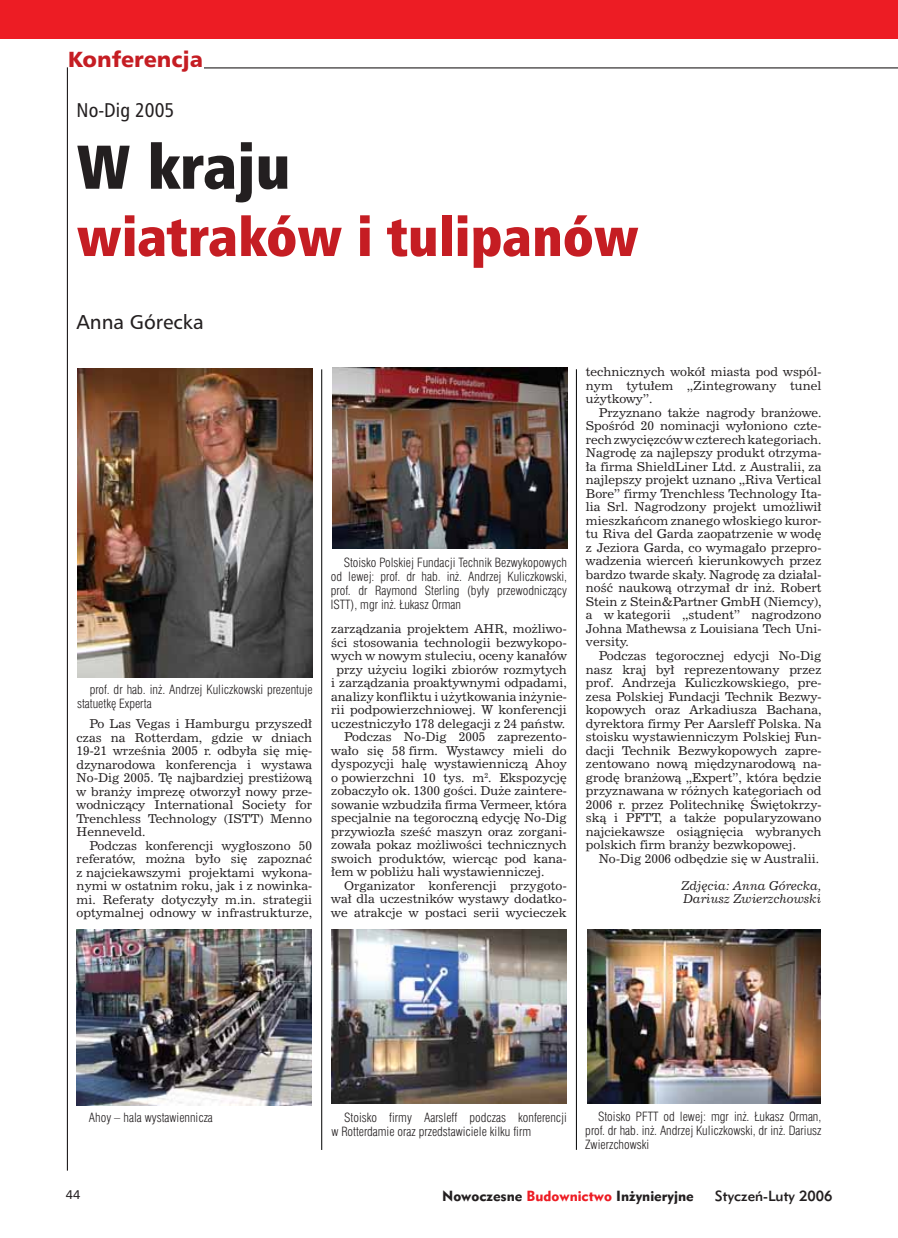
<style>
.page{position:relative;width:898px;height:1238px;background:#fff}
.page>*{position:absolute;margin:0;border:0;box-sizing:border-box;transform-origin:0 0}
.t1{font:60px "Humnst 777 X Blk Cn PL";color:#231f20}
.t2{font:52.5px "Humnst 777 X Blk Cn PL";color:#c51d23}
.t3{font:21px "Humnst 777 Blk PL";color:#c51d23}
.t4{font:19.2px "Humnst 777 PL";color:#231f20}
.t5{font:19.2px "Humnst 777 Cn PL";color:#231f20}
.t6{font:13.5px "Geometr 415 Blk PL";color:#231f20}
.t7{font:13.5px "Geometr 415 Md PL";color:#231f20}
.t8{font:12px "Humnst 777 PL";color:#231f20}
.t9{font:11.7px/14.1px "Swis 721 Lt Cn PL";color:#231f20}
.t10{font:11.25px/13.5px "News 702 PL";color:#231f20;text-align:justify}
.t11{font:italic 11.25px/13.5px "News 702 PL";color:#231f20}
.s1{color:#ed1c24}
</style>
<div class="page">
<div style="left:0;top:1px;width:897px;height:38px;background:#ed1c24"></div>
<img style="left:67px;top:67px;width:830px;height:1103px">
<div style="left:68px;top:1159px;width:829px;height:12px;background:#fff"></div>
<div style="left:68px;top:50px;width:135px;height:26px;background:#fff"></div>
<h3 class="t3" style="left:68px;top:50px;width:136px">Konferencja</h3>
<h3 class="t5" style="left:77px;top:101px;width:99px">No-Dig 2005</h3>
<h1 class="t1" style="left:77px;top:139px;width:215px">W kraju</h1>
<h2 class="t2" style="left:77px;top:212px;width:563px">wiatraków i tulipanów</h2>
<h3 class="t4" style="left:77px;top:315px;width:128px">Anna Górecka</h3>
<p class="t9" style="left:77px;top:683px;width:237px;text-indent:13px">prof. dr hab. inż. Andrzej Kuliczkowski prezentuje statuetkę Experta</p>
<p class="t10" style="left:77px;top:718px;width:237px;text-indent:13px">Po Las Vegas i Hamburgu przyszedł czas na Rotterdam, gdzie w dniach 19-21 września 2005 r. odbyła się mię&shy;dzynarodowa konferencja i wystawa No-Dig 2005. Tę najbardziej prestiżową w branży imprezę otworzył nowy prze&shy;wodniczący International Society for Trenchless Technology (ISTT) Menno Henneveld.</p>
<p class="t10" style="left:77px;top:839px;width:237px;text-indent:13px">Podczas konferencji wygłoszono 50 referatów, można było się zapoznać z najciekawszymi projektami wykona&shy;nymi w ostatnim roku, jak i z nowinka&shy;mi. Referaty dotyczyły m.in. strategii optymalnej odnowy w infrastrukturze,</p>
<p class="t9" style="left:331px;top:557px;width:237px;text-align:justify;text-indent:13px">Stoisko Polskiej Fundacji Technik Bezwykopowych od lewej: prof. dr hab. inż. Andrzej Kuliczkowski, prof. dr Raymond Sterling (były przewodniczący ISTT), mgr inż. Łukasz Orman</p>
<p class="t10" style="left:331px;top:623px;width:237px">zarządzania projektem AHR, możliwo-</p>
<p class="t10" style="left:331px;top:636px;width:237px">ści stosowania technologii bezwykopo-</p>
<p class="t10" style="left:331px;top:650px;width:237px">wych w nowym stuleciu, oceny kanałów</p>
<p class="t10" style="left:336px;top:663px;width:232px">przy użyciu logiki zbiorów rozmytych</p>
<p class="t10" style="left:331px;top:677px;width:237px">i zarządzania proaktywnymi odpadami,</p>
<p class="t10" style="left:331px;top:690px;width:237px">analizy konfliktu i użytkowania inżynie-</p>
<p class="t10" style="left:331px;top:704px;width:237px">rii podpowierzchniowej. W konferencji</p>
<p class="t10" style="left:331px;top:717px;width:235px">uczestniczyło 178 delegacji z 24 państw.</p>
<p class="t10" style="left:344px;top:731px;width:224px">Podczas No-Dig 2005 zaprezento-</p>
<p class="t10" style="left:331px;top:744px;width:237px">wało się 58 firm. Wystawcy mieli do</p>
<p class="t10" style="left:331px;top:758px;width:237px">dyspozycji halę wystawienniczą Ahoy</p>
<p class="t10" style="left:331px;top:771px;width:237px">o powierzchni 10 tys. m<sup>2</sup>. Ekspozycję</p>
<p class="t10" style="left:331px;top:785px;width:237px">zobaczyło ok. 1300 gości. Duże zaintere-</p>
<p class="t10" style="left:331px;top:798px;width:237px">sowanie wzbudziła firma Vermeer, która</p>
<p class="t10" style="left:331px;top:812px;width:237px">specjalnie na tegoroczną edycję No-Dig</p>
<p class="t10" style="left:331px;top:825px;width:237px">przywiozła sześć maszyn oraz zorgani-</p>
<p class="t10" style="left:331px;top:839px;width:237px">zowała pokaz możliwości technicznych</p>
<p class="t10" style="left:331px;top:852px;width:237px">swoich produktów, wiercąc pod kana-</p>
<p class="t10" style="left:331px;top:866px;width:214px">łem w pobliżu hali wystawienniczej.</p>
<p class="t10" style="left:344px;top:879px;width:224px">Organizator konferencji przygoto-</p>
<p class="t10" style="left:331px;top:893px;width:237px">wał dla uczestników wystawy dodatko-</p>
<p class="t10" style="left:331px;top:906px;width:237px">we atrakcje w postaci serii wycieczek</p>
<p class="t10" style="left:585px;top:366px;width:237px">technicznych wokół miasta pod wspól&shy;nym tytułem „Zintegrowany tunel użytkowy”.</p>
<p class="t10" style="left:585px;top:407px;width:237px;text-indent:13px">Przyznano także nagrody branżowe.<br>Spośród 20 nominacji wyłoniono czte&shy;rech zwycięzców w czterech kategoriach.<br>Nagrodę za najlepszy produkt otrzyma&shy;ła firma ShieldLiner Ltd. z Australii, za najlepszy projekt uznano „Riva Vertical Bore” firmy Trenchless Technology Ita&shy;lia Srl. Nagrodzony projekt umożliwił mieszkańcom znanego włoskiego kuror&shy;tu Riva del Garda zaopatrzenie w wodę z Jeziora Garda, co wymagało przepro&shy;wadzenia wierceń kierunkowych przez bardzo twarde skały. Nagrodę za działal&shy;ność naukową otrzymał dr inż. Robert Stein z Stein&amp;Partner GmbH (Niemcy), a w kategorii „student” nagrodzono Johna Mathewsa z Louisiana Tech Uni&shy;versity.</p>
<p class="t10" style="left:585px;top:650px;width:237px;text-indent:13px">Podczas tegorocznej edycji No-Dig nasz kraj był reprezentowany przez prof. Andrzeja Kuliczkowskiego, pre&shy;zesa Polskiej Fundacji Technik Bezwy&shy;kopowych oraz Arkadiusza Bachana, dyrektora firmy Per Aarsleff Polska. Na stoisku wystawienniczym Polskiej Fun&shy;dacji Technik Bezwykopowych zapre&shy;zentowano nową międzynarodową na&shy;grodę branżową „Expert”, która będzie przyznawana w różnych kategoriach od 2006 r. przez Politechnikę Świętokrzy&shy;ską i PFTT, a także popularyzowano najciekawsze osiągnięcia wybranych polskich firm branży bezwkopowej.</p>
<p class="t10" style="left:598px;top:852px;width:222px">No-Dig 2006 odbędzie się w Australii.</p>
<p class="t11" style="left:681px;top:879px;width:141px">Zdjęcia: Anna Górecka,<br>Dariusz Zwierzchowski</p>
<p class="t9" style="left:89px;top:1111px;width:125px">Ahoy – hala wystawiennicza</p>
<p class="t9" style="left:331px;top:1111px;width:237px;text-indent:13px">Stoisko firmy Aarsleff podczas konferencji w Rotterdamie oraz przedstawiciele kilku firm</p>
<p class="t9" style="left:585px;top:1111px;width:237px;text-align:justify;text-indent:13px">Stoisko PFTT od lewej: mgr inż. Łukasz Orman, prof. dr hab. inż. Andrzej Kuliczkowski, dr inż. Dariusz Zwierzchowski</p>
<p class="t8" style="left:66px;top:1189px;width:16px">44</p>
<p class="t6" style="left:442px;top:1189px;width:253px">Nowoczesne <span class="s1">Budownictwo</span> Inżynieryjne</p>
<p class="t7" style="left:714px;top:1189px;width:119px">Styczeń-Luty 2006</p>
</div>
